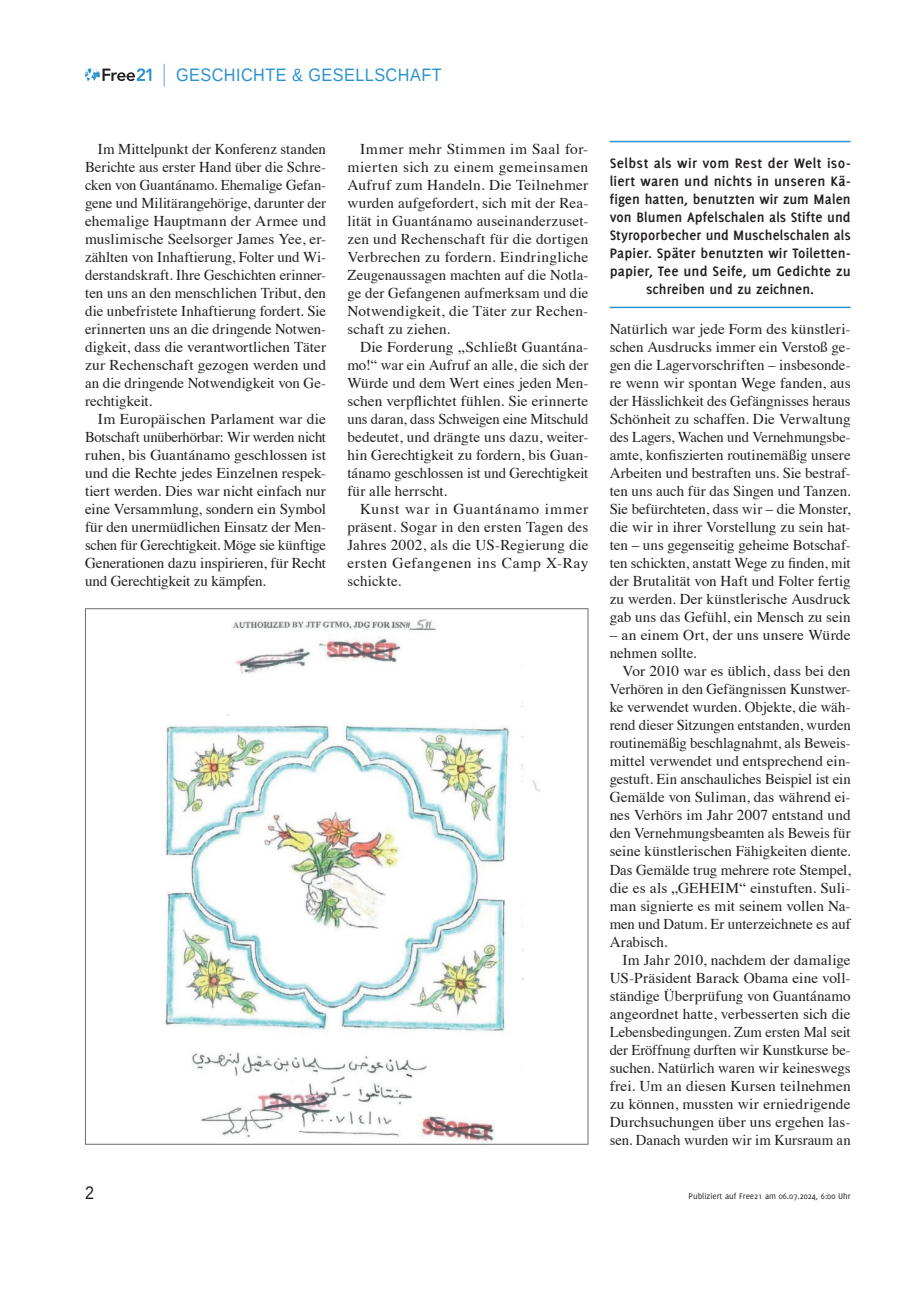
<style>
.page{position:relative;width:906px;height:1289px;background:#fff}
.page>*{position:absolute;margin:0;border:0;box-sizing:border-box;transform-origin:0 0}
.t1{font:18px "Liberation Sans";letter-spacing:.03em;color:#2a92d0;scale:.9 1}
.t2{font:18px "Liberation Sans";color:#231f20;scale:.9 1}
.t3{font:15px/18px "Times";color:#231f20;text-align:justify}
.t4{font:700 15px/18px "Delicious";letter-spacing:.01em;color:#231f20;text-align:center}
.t5{font:9px "Delicious";color:#231f20}
</style>
<div class="page">
<svg style="left:85px;top:68px;width:66px;height:13px"></svg>
<hr style="left:163px;top:64px;width:2px;height:22px;background:#9abfe5">
<hr style="left:609px;top:141px;width:241px;height:1px;background:#2a92d0">
<hr style="left:609px;top:307px;width:241px;height:1px;background:#2a92d0">
<img style="left:164px;top:619px;width:376px;height:523px">
<p class="t1" style="left:176px;top:63px;width:297px">GESCHICHTE &amp; GESELLSCHAFT</p>
<p class="t3" style="left:85px;top:139px;width:242px;text-indent:13px">Im Mittelpunkt der Konferenz standen Berichte aus erster Hand über die Schre&shy;cken von Guantánamo. Ehemalige Gefan&shy;gene und Militärangehörige, darunter der ehemalige Hauptmann der Armee und muslimische Seelsorger James Yee, er&shy;zählten von Inhaftierung, Folter und Wi&shy;derstandskraft. Ihre Geschichten erinner&shy;ten uns an den menschlichen Tribut, den die unbefristete Inhaftierung fordert. Sie erinnerten uns an die dringende Notwen&shy;digkeit, dass die verantwortlichen Täter zur Rechenschaft gezogen werden und an die dringende Notwendigkeit von Ge&shy;rechtigkeit.</p>
<p class="t3" style="left:85px;top:409px;width:242px;text-indent:13px">Im Europäischen Parlament war die Botschaft unüberhörbar: Wir werden nicht ruhen, bis Guantánamo geschlossen ist und die Rechte jedes Einzelnen respek&shy;tiert werden. Dies war nicht einfach nur eine Versammlung, sondern ein Symbol für den unermüdlichen Einsatz der Men&shy;schen für Gerechtigkeit. Möge sie künftige Generationen dazu inspirieren, für Recht und Gerechtigkeit zu kämpfen.</p>
<p class="t3" style="left:347px;top:139px;width:242px;text-indent:13px">Immer mehr Stimmen im Saal for&shy;mierten sich zu einem gemeinsamen Aufruf zum Handeln. Die Teilnehmer wurden aufgefordert, sich mit der Rea&shy;lität in Guantánamo auseinanderzuset&shy;zen und Rechenschaft für die dortigen Verbrechen zu fordern. Eindringliche Zeugenaussagen machten auf die Notla&shy;ge der Gefangenen aufmerksam und die Notwendigkeit, die Täter zur Rechen&shy;schaft zu ziehen.</p>
<p class="t3" style="left:347px;top:337px;width:242px;text-indent:13px">Die Forderung „Schließt Guantána&shy;mo!“ war ein Aufruf an alle, die sich der Würde und dem Wert eines jeden Men&shy;schen verpflichtet fühlen. Sie erinnerte uns daran, dass Schweigen eine Mitschuld bedeutet, und drängte uns dazu, weiter&shy;hin Gerechtigkeit zu fordern, bis Guan&shy;tánamo geschlossen ist und Gerechtigkeit für alle herrscht.</p>
<p class="t3" style="left:347px;top:499px;width:242px;text-indent:13px">Kunst war in Guantánamo immer präsent. Sogar in den ersten Tagen des Jahres 2002, als die US-Regierung die ersten Gefangenen ins Camp X-Ray schickte.</p>
<p class="t4" style="left:609px;top:154px;width:242px">Selbst als wir vom Rest der Welt iso&shy;liert waren und nichts in unseren Kä&shy;figen hatten, benutzten wir zum Malen von Blumen Apfelschalen als Stifte und Styroporbecher und Muschelschalen als Papier. Später benutzten wir Toiletten&shy;papier, Tee und Seife, um Gedichte zu schreiben und zu zeichnen.</p>
<p class="t3" style="left:609px;top:319px;width:242px">Natürlich war jede Form des künstleri&shy;schen Ausdrucks immer ein Verstoß ge&shy;gen die Lagervorschriften – insbesonde&shy;re wenn wir spontan Wege fanden, aus der Hässlichkeit des Gefängnisses heraus Schönheit zu schaffen. Die Verwaltung des Lagers, Wachen und Vernehmungsbe&shy;amte, konfiszierten routinemäßig unsere Arbeiten und bestraften uns. Sie bestraf&shy;ten uns auch für das Singen und Tanzen.<br>Sie befürchteten, dass wir – die Monster, die wir in ihrer Vorstellung zu sein hat&shy;ten – uns gegenseitig geheime Botschaf&shy;ten schickten, anstatt Wege zu finden, mit der Brutalität von Haft und Folter fertig zu werden. Der künstlerische Ausdruck gab uns das Gefühl, ein Mensch zu sein</p>
<p class="t3" style="left:609px;top:625px;width:242px">– an einem Ort, der uns unsere Würde nehmen sollte.</p>
<p class="t3" style="left:609px;top:661px;width:242px;text-indent:13px">Vor 2010 war es üblich, dass bei den Verhören in den Gefängnissen Kunstwer&shy;ke verwendet wurden. Objekte, die wäh&shy;rend dieser Sitzungen entstanden, wurden routinemäßig beschlagnahmt, als Beweis&shy;mittel verwendet und entsprechend ein&shy;gestuft. Ein anschauliches Beispiel ist ein Gemälde von Suliman, das während ei&shy;nes Verhörs im Jahr 2007 entstand und den Vernehmungsbeamten als Beweis für seine künstlerischen Fähigkeiten diente.<br>Das Gemälde trug mehrere rote Stempel, die es als „GEHEIM“ einstuften. Suli&shy;man signierte es mit seinem vollen Na&shy;men und Datum. Er unterzeichnete es auf Arabisch.</p>
<p class="t3" style="left:609px;top:949px;width:242px;text-indent:13px">Im Jahr 2010, nachdem der damalige US-Präsident Barack Obama eine voll&shy;ständige Überprüfung von Guantánamo angeordnet hatte, verbesserten sich die Lebensbedingungen. Zum ersten Mal seit der Eröffnung durften wir Kunstkurse be&shy;suchen. Natürlich waren wir keineswegs frei. Um an diesen Kursen teilnehmen zu können, mussten wir erniedrigende Durchsuchungen über uns ergehen las&shy;sen. Danach wurden wir im Kursraum an</p>
<p class="t2" style="left:85px;top:1180px;width:12px">2</p>
<p class="t5" style="left:688px;top:1190px;width:163px">Publiziert auf Free21 am 06.07.2024, 6:00 Uhr</p>
</div>
